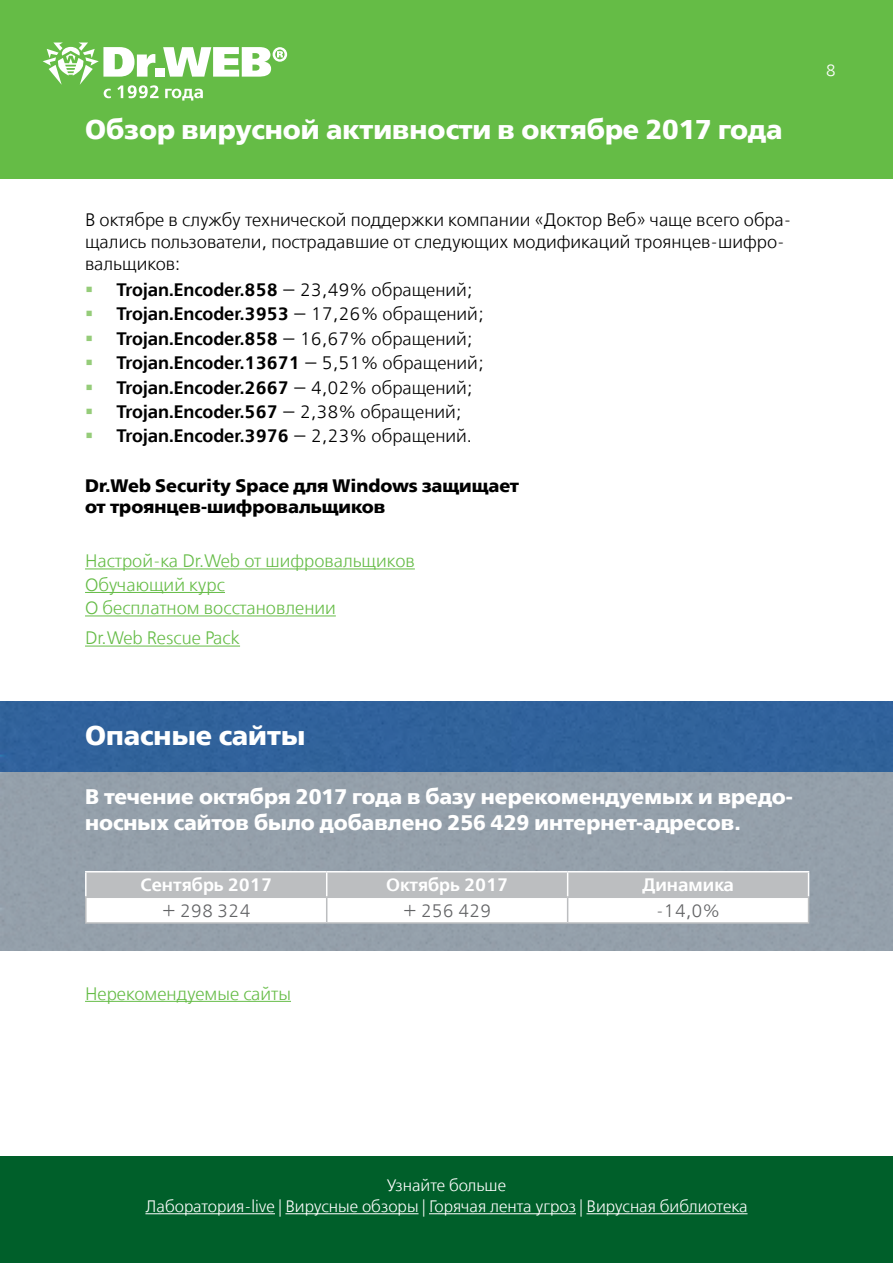
<style>
.page{position:relative;width:893px;height:1263px;background:#fff}
.page>*{position:absolute;margin:0;border:0;box-sizing:border-box;transform-origin:0 0}
.t1{font:27px "Free Set Bold C";color:#fff}
.t2{font:21px/25.2px "Free Set Bold C";color:#fff}
.t3{font:18px "Free Set Demi Bold C";color:#000}
.t4{font:18px/21.6px "Free Set Light C";color:#000}
.t5{font:18px/23.5px "Free Set Light C";color:#65bc46}
.t6{font:18px/21.6px "Free Set Bold C";color:#000}
.t7{font:18px "Free Set Demi Bold C";color:#fff}
.t8{font:18px "Free Set Light C";color:#636466}
.t9{font:16.5px/21.6px "Free Set Light C";color:#fff;text-align:center}
.s1{color:#95cc79}
.s2{font-family:"Free Set Light C"}
</style>
<div class="page">
<div style="left:0;top:0;width:893px;height:179px;background:#65bc46"></div>
<svg style="left:43px;top:43px;width:244px;height:58px"></svg>
<div style="left:0;top:1157px;width:893px;height:106px;background:#005f2a"></div>
<hr style="left:145px;top:1213px;width:130px;height:1px;background:#fff">
<hr style="left:285px;top:1213px;width:134px;height:1px;background:#fff">
<hr style="left:429px;top:1213px;width:147px;height:1px;background:#fff">
<hr style="left:586px;top:1213px;width:161px;height:1px;background:#fff">
<img style="left:0;top:702px;width:893px;height:248px">
<hr style="left:85px;top:568px;width:330px;height:1px;background:#65bc46">
<hr style="left:85px;top:592px;width:140px;height:1px;background:#65bc46">
<hr style="left:85px;top:615px;width:251px;height:1px;background:#65bc46">
<hr style="left:85px;top:646px;width:155px;height:1px;background:#65bc46">
<hr style="left:85px;top:1001px;width:206px;height:1px;background:#65bc46">
<hr style="left:85px;top:871px;width:242px;height:1px;background:#fff">
<hr style="left:85px;top:872px;width:2px;height:24px;background:#fff">
<hr style="left:327px;top:871px;width:241px;height:1px;background:#fff">
<hr style="left:568px;top:871px;width:241px;height:1px;background:#fff">
<hr style="left:85px;top:896px;width:242px;height:2px;background:#bcbec0">
<hr style="left:85px;top:898px;width:2px;height:24px;background:#bcbec0">
<svg style="left:86px;top:872px;width:723px;height:50px"></svg>
<hr style="left:85px;top:922px;width:242px;height:2px;background:#bcbec0">
<hr style="left:327px;top:922px;width:241px;height:2px;background:#bcbec0">
<hr style="left:568px;top:922px;width:241px;height:2px;background:#bcbec0">
<h1 class="t1" style="left:85px;top:115px;width:699px">Обзор вирусной активности в октябре 2017 года</h1>
<p class="t4" style="left:85px;top:210px;width:708px">В октябре в службу технической поддержки компании «Доктор Веб» чаще всего обра&shy;щались пользователи, пострадавшие от следующих модификаций троянцев-шифро&shy;вальщиков:</p>
<p class="t3" style="left:85px;top:280px;width:389px"><span class="s1">▪</span> Trojan.Encoder.858 <span class="s2">— 23,49% обращений;</span></p>
<p class="t3" style="left:85px;top:304px;width:400px"><span class="s1">▪</span> Trojan.Encoder.3953 <span class="s2">— 17,26% обращений;</span></p>
<p class="t3" style="left:85px;top:328px;width:389px"><span class="s1">▪</span> Trojan.Encoder.858 <span class="s2">— 16,67% обращений;</span></p>
<p class="t3" style="left:85px;top:353px;width:400px"><span class="s1">▪</span> Trojan.Encoder.13671 <span class="s2">— 5,51% обращений;</span></p>
<p class="t3" style="left:85px;top:377px;width:389px"><span class="s1">▪</span> Trojan.Encoder.2667 <span class="s2">— 4,02% обращений;</span></p>
<p class="t3" style="left:85px;top:401px;width:378px"><span class="s1">▪</span> Trojan.Encoder.567 <span class="s2">— 2,38% обращений;</span></p>
<p class="t3" style="left:85px;top:426px;width:388px"><span class="s1">▪</span> Trojan.Encoder.3976 <span class="s2">— 2,23% обращений.</span></p>
<p class="t6" style="left:85px;top:475px;width:436px">Dr.Web Security Space для Windows защищает от троянцев-шифровальщиков</p>
<p class="t5" style="left:85px;top:550px;width:331px">Настрой-ка Dr.Web от шифровальщиков<br>Обучающий курс<br>О бесплатном восстановлении</p>
<p class="t5" style="left:85px;top:627px;width:157px">Dr.Web Rescue Pack</p>
<h1 class="t1" style="left:85px;top:721px;width:222px">Опасные сайты</h1>
<p class="t2" style="left:85px;top:784px;width:709px">В течение октября 2017 года в базу нерекомендуемых и вредо&shy;носных сайтов было добавлено 256 429 интернет-адресов.</p>
<p class="t7" style="left:140px;top:875px;width:133px">Сентябрь 2017</p>
<p class="t7" style="left:386px;top:875px;width:124px">Октябрь 2017</p>
<p class="t7" style="left:642px;top:875px;width:93px">Динамика</p>
<p class="t8" style="left:162px;top:901px;width:90px">+ 298 324</p>
<p class="t8" style="left:403px;top:901px;width:90px">+ 256 429</p>
<p class="t8" style="left:656px;top:901px;width:66px">-14,0%</p>
<p class="t5" style="left:85px;top:982px;width:207px">Нерекомендуемые сайты</p>
<p class="t9" style="left:826px;top:61px;width:12px">8</p>
<p class="t9" style="left:145px;top:1175px;width:604px">Узнайте больше<br>Лаборатория-live | Вирусные обзоры | Горячая лента угроз | Вирусная библиотека</p>
</div>
